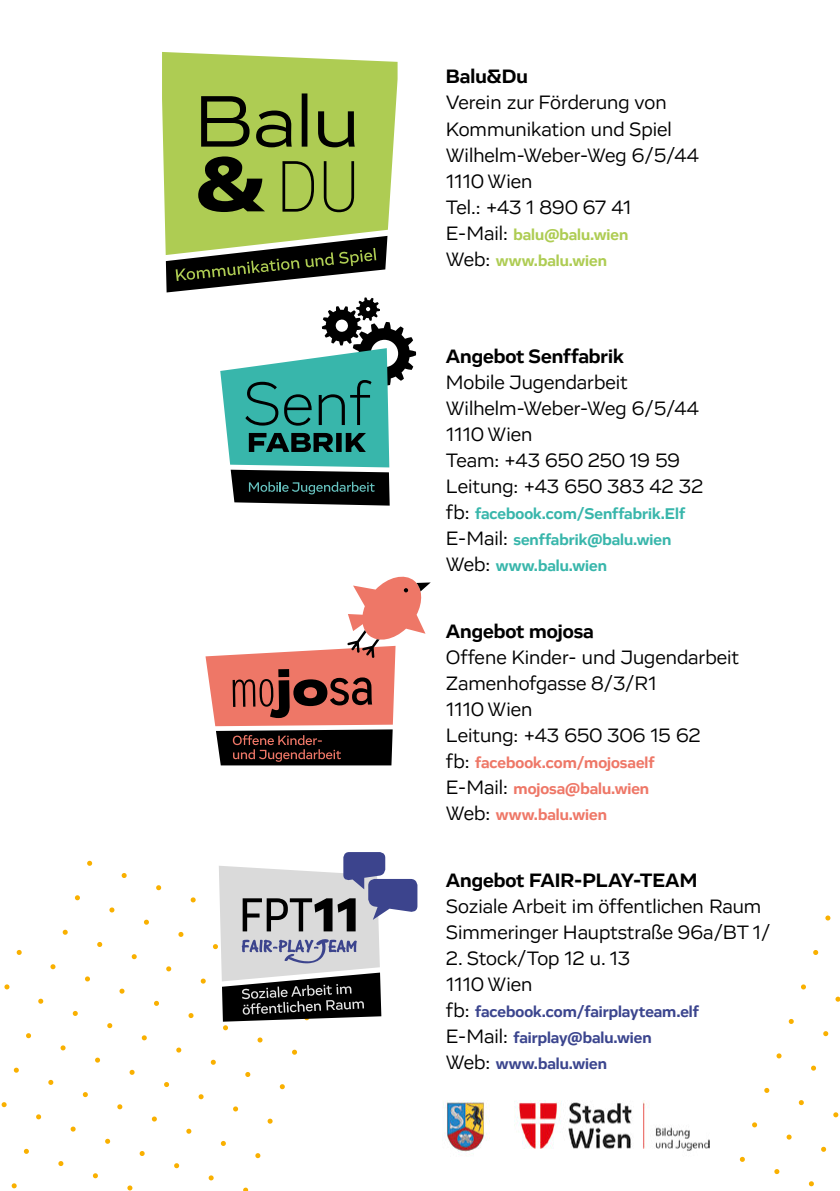
<style>
.page{position:relative;width:840px;height:1191px;background:#fff}
.page>*{position:absolute;margin:0;border:0;box-sizing:border-box;transform-origin:0 0}
.t1{font:20px/26px "Vito";color:#000}
.t2{font:700 20px "Vito";color:#000}
.t3{font:700 16px/26px "Vito";color:#38b6ab}
.t4{font:700 16px/26px "Vito";color:#3b458e}
.t5{font:700 16px/26px "Vito";color:#ee7767}
.t6{font:700 16px/26px "Vito";color:#aecc53}
.s1{font-weight:400;font-size:20px;color:#000}
</style>
<div class="page">
<svg style="left:16px;top:949px;width:6px;height:6px"></svg>
<svg style="left:4px;top:984px;width:6px;height:5px"></svg>
<svg style="left:87px;top:860px;width:5px;height:6px"></svg>
<svg style="left:121px;top:873px;width:6px;height:5px"></svg>
<svg style="left:156px;top:885px;width:5px;height:5px"></svg>
<svg style="left:190px;top:897px;width:6px;height:5px"></svg>
<svg style="left:75px;top:895px;width:5px;height:5px"></svg>
<svg style="left:109px;top:907px;width:6px;height:5px"></svg>
<svg style="left:144px;top:919px;width:5px;height:6px"></svg>
<svg style="left:178px;top:931px;width:6px;height:6px"></svg>
<svg style="left:62px;top:929px;width:6px;height:6px"></svg>
<svg style="left:97px;top:942px;width:5px;height:5px"></svg>
<svg style="left:131px;top:954px;width:6px;height:5px"></svg>
<svg style="left:166px;top:966px;width:5px;height:5px"></svg>
<svg style="left:200px;top:978px;width:6px;height:6px"></svg>
<svg style="left:50px;top:964px;width:6px;height:5px"></svg>
<svg style="left:85px;top:976px;width:5px;height:5px"></svg>
<svg style="left:119px;top:988px;width:6px;height:6px"></svg>
<svg style="left:154px;top:1000px;width:5px;height:6px"></svg>
<svg style="left:188px;top:1013px;width:6px;height:5px"></svg>
<svg style="left:257px;top:1037px;width:6px;height:5px"></svg>
<svg style="left:292px;top:1049px;width:5px;height:6px"></svg>
<svg style="left:38px;top:998px;width:6px;height:6px"></svg>
<svg style="left:72px;top:1010px;width:6px;height:6px"></svg>
<svg style="left:107px;top:1023px;width:6px;height:5px"></svg>
<svg style="left:141px;top:1035px;width:6px;height:5px"></svg>
<svg style="left:176px;top:1047px;width:5px;height:6px"></svg>
<svg style="left:210px;top:1059px;width:6px;height:6px"></svg>
<svg style="left:245px;top:1072px;width:5px;height:5px"></svg>
<svg style="left:279px;top:1084px;width:6px;height:5px"></svg>
<svg style="left:26px;top:1033px;width:5px;height:5px"></svg>
<svg style="left:60px;top:1045px;width:6px;height:5px"></svg>
<svg style="left:95px;top:1057px;width:5px;height:6px"></svg>
<svg style="left:129px;top:1069px;width:6px;height:6px"></svg>
<svg style="left:164px;top:1082px;width:5px;height:5px"></svg>
<svg style="left:198px;top:1094px;width:6px;height:5px"></svg>
<svg style="left:233px;top:1106px;width:5px;height:5px"></svg>
<svg style="left:267px;top:1118px;width:6px;height:6px"></svg>
<svg style="left:13px;top:1067px;width:6px;height:6px"></svg>
<svg style="left:48px;top:1079px;width:6px;height:6px"></svg>
<svg style="left:82px;top:1092px;width:6px;height:5px"></svg>
<svg style="left:117px;top:1104px;width:6px;height:5px"></svg>
<svg style="left:151px;top:1116px;width:6px;height:5px"></svg>
<svg style="left:186px;top:1128px;width:6px;height:6px"></svg>
<svg style="left:220px;top:1141px;width:6px;height:5px"></svg>
<svg style="left:255px;top:1153px;width:5px;height:5px"></svg>
<svg style="left:1px;top:1102px;width:6px;height:5px"></svg>
<svg style="left:36px;top:1114px;width:5px;height:5px"></svg>
<svg style="left:70px;top:1126px;width:6px;height:6px"></svg>
<svg style="left:105px;top:1138px;width:5px;height:6px"></svg>
<svg style="left:139px;top:1151px;width:6px;height:5px"></svg>
<svg style="left:174px;top:1163px;width:5px;height:5px"></svg>
<svg style="left:208px;top:1175px;width:6px;height:5px"></svg>
<svg style="left:243px;top:1187px;width:5px;height:4px"></svg>
<svg style="left:24px;top:1148px;width:5px;height:6px"></svg>
<svg style="left:58px;top:1161px;width:6px;height:5px"></svg>
<svg style="left:92px;top:1173px;width:6px;height:5px"></svg>
<svg style="left:127px;top:1185px;width:6px;height:5px"></svg>
<svg style="left:11px;top:1183px;width:6px;height:5px"></svg>
<svg style="left:825px;top:915px;width:5px;height:6px"></svg>
<svg style="left:813px;top:950px;width:5px;height:5px"></svg>
<svg style="left:801px;top:984px;width:4px;height:5px"></svg>
<svg style="left:835px;top:996px;width:4px;height:6px"></svg>
<svg style="left:788px;top:1019px;width:5px;height:5px"></svg>
<svg style="left:823px;top:1031px;width:5px;height:5px"></svg>
<svg style="left:776px;top:1053px;width:5px;height:5px"></svg>
<svg style="left:811px;top:1065px;width:4px;height:6px"></svg>
<svg style="left:764px;top:1087px;width:5px;height:6px"></svg>
<svg style="left:798px;top:1100px;width:5px;height:5px"></svg>
<svg style="left:833px;top:1112px;width:5px;height:5px"></svg>
<svg style="left:752px;top:1122px;width:5px;height:5px"></svg>
<svg style="left:786px;top:1134px;width:5px;height:6px"></svg>
<svg style="left:821px;top:1146px;width:5px;height:6px"></svg>
<svg style="left:739px;top:1156px;width:5px;height:6px"></svg>
<svg style="left:774px;top:1169px;width:5px;height:5px"></svg>
<svg style="left:808px;top:1181px;width:5px;height:5px"></svg>
<svg style="left:162px;top:52px;width:235px;height:203px;background:#b4d060"></svg>
<svg style="left:198px;top:156px;width:67px;height:56px;background:#495623"></svg>
<svg style="left:282px;top:161px;width:72px;height:51px;background:#8da643"></svg>
<svg style="left:201px;top:93px;width:153px;height:54px;background:#788d39"></svg>
<svg style="left:213px;top:852px;width:204px;height:178px"></svg>
<svg style="left:205px;top:577px;width:225px;height:188px"></svg>
<svg style="left:166px;top:236px;width:250px;height:269px"></svg>
<img style="left:442px;top:1100px;width:267px;height:55px">
<p class="t2" style="left:445px;top:64px;width:84px">Balu&amp;Du</p>
<p class="t1" style="left:445px;top:90px;width:254px">Verein zur Förderung von<br>Kommunikation und Spiel<br>Wilhelm-Weber-Weg 6/5/44<br>1110 Wien<br>Tel.: +43 1 890 67 41</p>
<p class="t6" style="left:445px;top:221px;width:184px"><span class="s1">E-Mail:</span> balu@balu.wien<br><span class="s1">Web:</span> www.balu.wien</p>
<p class="t2" style="left:445px;top:343px;width:179px">Angebot Senffabrik</p>
<p class="t1" style="left:445px;top:369px;width:258px">Mobile Jugendarbeit<br>Wilhelm-Weber-Weg 6/5/44<br>1110 Wien<br>Team: +43 650 250 19 59<br>Leitung: +43 650 383 42 32</p>
<p class="t3" style="left:445px;top:500px;width:241px"><span class="s1">fb:</span> facebook.com/Senffabrik.Elf<br><span class="s1">E-Mail:</span> senffabrik@balu.wien<br><span class="s1">Web:</span> www.balu.wien</p>
<p class="t2" style="left:445px;top:618px;width:149px">Angebot mojosa</p>
<p class="t1" style="left:445px;top:644px;width:295px">Offene Kinder- und Jugendarbeit<br>Zamenhofgasse 8/3/R1<br>1110 Wien<br>Leitung: +43 650 306 15 62</p>
<p class="t5" style="left:445px;top:749px;width:210px"><span class="s1">fb:</span> facebook.com/mojosaelf<br><span class="s1">E-Mail:</span> mojosa@balu.wien<br><span class="s1">Web:</span> www.balu.wien</p>
<p class="t2" style="left:445px;top:867px;width:253px">Angebot FAIR-PLAY-TEAM</p>
<p class="t1" style="left:445px;top:892px;width:326px">Soziale Arbeit im öffentlichen Raum<br>Simmeringer Hauptstraße 96a/BT 1/</p>
<p class="t1" style="left:445px;top:944px;width:186px">2. Stock/Top 12 u. 13<br>1110 Wien</p>
<p class="t4" style="left:445px;top:998px;width:255px"><span class="s1">fb:</span> facebook.com/fairplayteam.elf<br><span class="s1">E-Mail:</span> fairplay@balu.wien<br><span class="s1">Web:</span> www.balu.wien</p>
</div>
